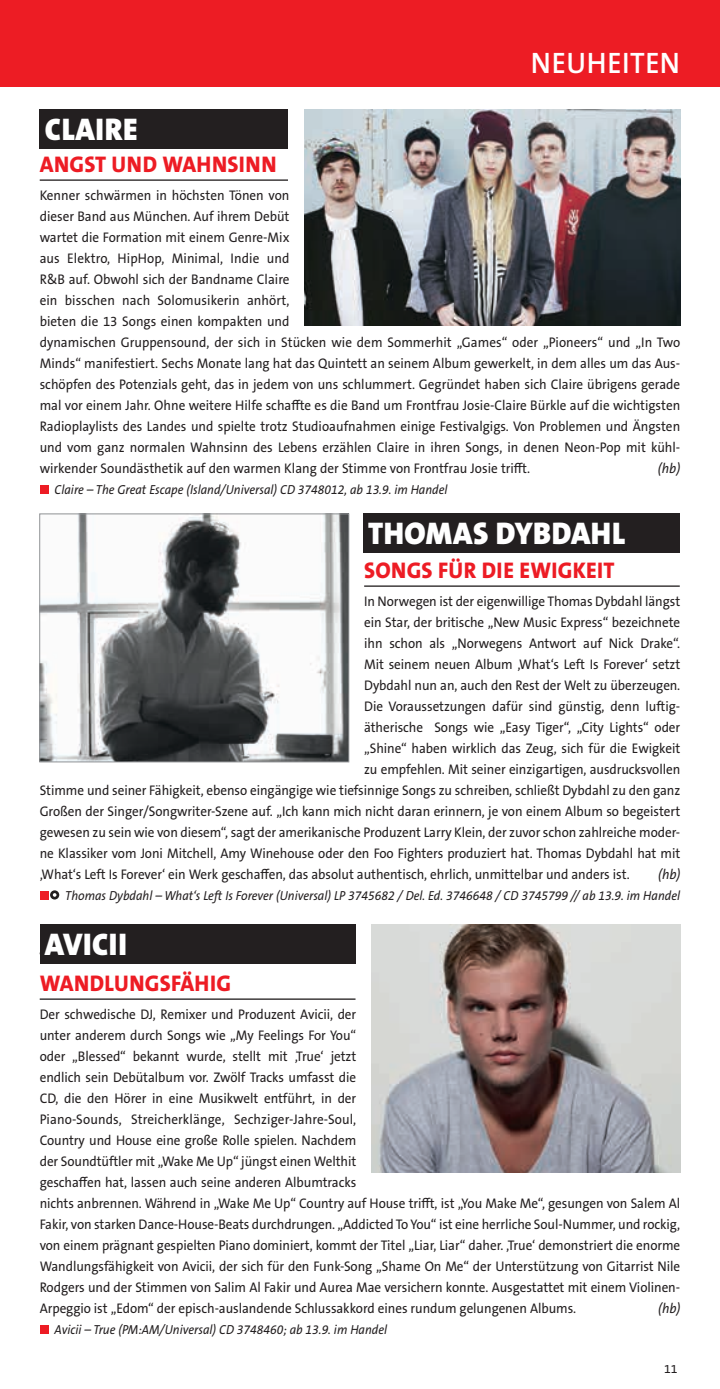
<style>
.page{position:relative;width:720px;height:1389px;background:#fff}
.page>*{position:absolute;margin:0;border:0;box-sizing:border-box;transform-origin:0 0}
.t1{font:900 31.5px "The Sans B Plus W9";letter-spacing:.015em;color:#fff;scale:.96 1}
.t2{font:600 29.75px "The Sans B Plus W6";letter-spacing:.015em;color:#fff;scale:.96 1}
.t3{font:800 22.75px "The Sans B Plus W8";letter-spacing:.015em;color:#ed1c24;scale:.96 1}
.t4{font:14px/21px "The Sans B Plus W5 Plain";letter-spacing:-.005em;color:#231f20;scale:.94 1}
.t5{font:italic 14px "The Sans B Plus W5 Plain";color:#231f20;scale:.94 1}
.t6{font:italic 13.12px "The Sans B Plus W5 Plain";color:#231f20;scale:.92 1}
.t7{font:12.25px "The Sans B Plus W5 Plain";color:#231f20}
</style>
<div class="page">
<div style="left:0;top:0;width:719px;height:87px;background:#ed1c24"></div>
<img style="left:371px;top:924px;width:309px;height:248px">
<hr style="left:40px;top:998px;width:315px;height:2px;background:#231f20">
<div style="left:40px;top:924px;width:315px;height:40px;background:#231f20"></div>
<div style="left:40px;top:1325px;width:9px;height:9px;background:#ed1c24"></div>
<div style="left:40px;top:891px;width:9px;height:9px;background:#ed1c24"></div>
<svg style="left:50px;top:890px;width:9px;height:10px"></svg>
<hr style="left:364px;top:585px;width:315px;height:2px;background:#231f20">
<div style="left:363px;top:513px;width:316px;height:40px;background:#231f20"></div>
<img style="left:41px;top:515px;width:306px;height:245px">
<div style="left:39px;top:513px;width:310px;height:249px;border:1px solid #909295"></div>
<div style="left:40px;top:485px;width:9px;height:9px;background:#ed1c24"></div>
<hr style="left:40px;top:179px;width:248px;height:2px;background:#231f20">
<div style="left:40px;top:109px;width:248px;height:40px;background:#231f20"></div>
<img style="left:304px;top:109px;width:376px;height:217px">
<h1 class="t1" style="left:45px;top:109px;width:34px">CLAIRE</h1>
<h3 class="t3" style="left:40px;top:149px;width:248px">ANGST UND WAHNSINN</h3>
<h2 class="t2" style="left:530px;top:44px;width:157px">NEUHEITEN</h2>
<p class="t4" style="left:40px;top:184px;width:682px">Kenner schwärmen in höchsten Tönen von<br>dieser Band aus München. Auf ihrem Debüt<br>wartet die Formation mit einem Genre-Mix<br>aus Elektro, HipHop, Minimal, I ndie und<br>R&amp;B auf. Obwohl sich der Bandname Claire<br>ein bisschen nach Solomusikerin anhört,<br>bieten die 13 Songs einen kompakten und<br>dynamischen Gruppensound, der sich in Stücken wie dem Sommerhit „Games“ oder „Pioneers“ und „I n Two Minds“ manifestiert. Sechs Monate lang hat das Quintett an seinem Album gewerkelt, in dem alles um das Aus&shy;schöpfen des Potenzials geht, das in jedem von uns schlummert. Gegründet haben sich Claire übrigens gerade mal vor einem Jahr. Ohne weitere Hilfe schaffte es die Band um Frontfrau Josie-Claire Bürkle auf die wichtigsten Radioplaylists des Landes und spielte trotz Studioaufnahmen einige Festivalgigs. Von Problemen und Ängsten und vom ganz normalen Wahnsinn des Lebens erzählen Claire in ihren Songs, in denen Neon-Pop mit kühl&shy;wirkender Soundästhetik auf den warmen Klang der Stimme von Frontfrau Josie trifft.</p>
<p class="t5" style="left:657px;top:459px;width:25px">(hb)</p>
<p class="t6" style="left:55px;top:481px;width:428px">Claire – The Great Escape (Island/Universal) CD 3748012, ab 13.9. im Handel</p>
<h1 class="t1" style="left:368px;top:513px;width:63px">THOMA</h1>
<h1 class="t1" style="left:473px;top:513px;width:158px">S DYBDAHL</h1>
<h3 class="t3" style="left:364px;top:555px;width:262px">SONGS FÜR DIE EWIGKEIT</h3>
<p class="t4" style="left:364px;top:590px;width:337px">I n Norwegen ist der eigenwillige Thomas Dybdahl längst</p>
<p class="t4" style="left:364px;top:611px;width:337px">ein Star, der britische „New Music Express“ bezeichnete</p>
<p class="t4" style="left:364px;top:632px;width:337px">ihn schon als „Norwegens Antwort auf Nick Drake“.</p>
<p class="t4" style="left:364px;top:653px;width:337px">Mit seinem neuen Album ‚What‘s Left I s Forever‘ setzt</p>
<p class="t4" style="left:364px;top:674px;width:337px">Dybdahl nun an, auch den Rest der Welt zu überzeugen.</p>
<p class="t4" style="left:364px;top:695px;width:337px">Die Voraussetzungen dafür sind günstig, denn luftig-</p>
<p class="t4" style="left:364px;top:716px;width:337px">ätherische Songs wie „Easy Tiger“, „City Lights“ oder</p>
<p class="t4" style="left:364px;top:737px;width:337px">„Shine“ haben wirklich das Zeug, sich für die Ewigkeit</p>
<p class="t4" style="left:364px;top:758px;width:337px">zu empfehlen. Mit seiner einzigartigen, ausdrucksvollen</p>
<p class="t4" style="left:40px;top:779px;width:682px">Stimme und seiner Fähigkeit, ebenso eingängige wie tiefsinnige Songs zu schreiben, schließt Dybdahl zu den ganz</p>
<p class="t4" style="left:40px;top:800px;width:682px">Großen der Singer/Songwriter-Szene auf. „Ich kann mich nicht daran erinnern, je von einem Album so begeistert</p>
<p class="t4" style="left:40px;top:821px;width:682px">gewesen zu sein wie von diesem“, sagt der amerikanische Produzent Larry Klein, der zuvor schon zahlreiche moder-</p>
<p class="t4" style="left:40px;top:842px;width:682px">ne Klassiker vom Joni Mitchell, Amy Winehouse oder den Foo Fighters produziert hat. Thomas Dybdahl hat mit</p>
<p class="t4" style="left:40px;top:863px;width:629px">‚What‘s Left Is Forever‘ ein Werk geschaffen, das absolut authentisch, ehrlich, unmittelbar und anders ist.</p>
<p class="t5" style="left:658px;top:865px;width:25px">(hb)</p>
<p class="t6" style="left:65px;top:887px;width:669px">Thomas Dybdahl – What‘s Left Is Forever (Universal) LP 3745682 / Del. Ed. 3746648 / CD 3745799 // ab 13.9. im Handel</p>
<h1 class="t1" style="left:45px;top:924px;width:52px">AVICII</h1>
<h3 class="t3" style="left:40px;top:968px;width:200px">WANDLUNGSFÄHIG</h3>
<p class="t4" style="left:40px;top:1003px;width:682px">Der schwedische DJ, Remixer und Produzent Avicii, der<br>unter anderem durch Songs wie „My Feelings For You“<br>oder „Blessed“ bekannt wurde, stellt mit ‚True‘ jetzt<br>endlich sein Debütalbum vor. Zwölf Tracks umfasst die<br>CD, die den Hörer in eine Musikwelt entführt, in der<br>Piano-Sounds, Streicherklänge, Sechziger-Jahre-Soul,<br>Country und House eine große Rolle spielen. Nachdem<br>der Soundtüftler mit „Wake Me Up“ jüngst einen Welthit<br>geschaffen hat, lassen auch seine anderen Albumtracks<br>nichts anbrennen. Während in „Wake Me Up“ Country auf House trifft, ist „You Make Me“, gesungen von Salem Al Fakir, von starken Dance-House-Beats durchdrungen. „Addicted To You“ ist eine herrliche Soul-Nummer, und rockig, von einem prägnant gespielten Piano dominiert, kommt der Titel „Liar, Liar“ daher. ‚True‘ demonstriert die enorme Wandlungsfähigkeit von Avicii, der sich für den Funk-Song „Shame On Me“ der Unterstützung von Gitarrist Nile Rodgers und der Stimmen von Salim Al Fakir und Aurea Mae versichern konnte. Ausgestattet mit einem Violinen-Arpeggio ist „Edom“ der episch-auslandende Schlussakkord eines rundum gelungenen Albums.</p>
<p class="t5" style="left:658px;top:1299px;width:25px">(hb)</p>
<p class="t6" style="left:55px;top:1321px;width:363px">Avicii – True (PM:AM/Universal) CD 3748460; ab 13.9. im Handel</p>
<p class="t7" style="left:663px;top:1361px;width:15px">11</p>
</div>
